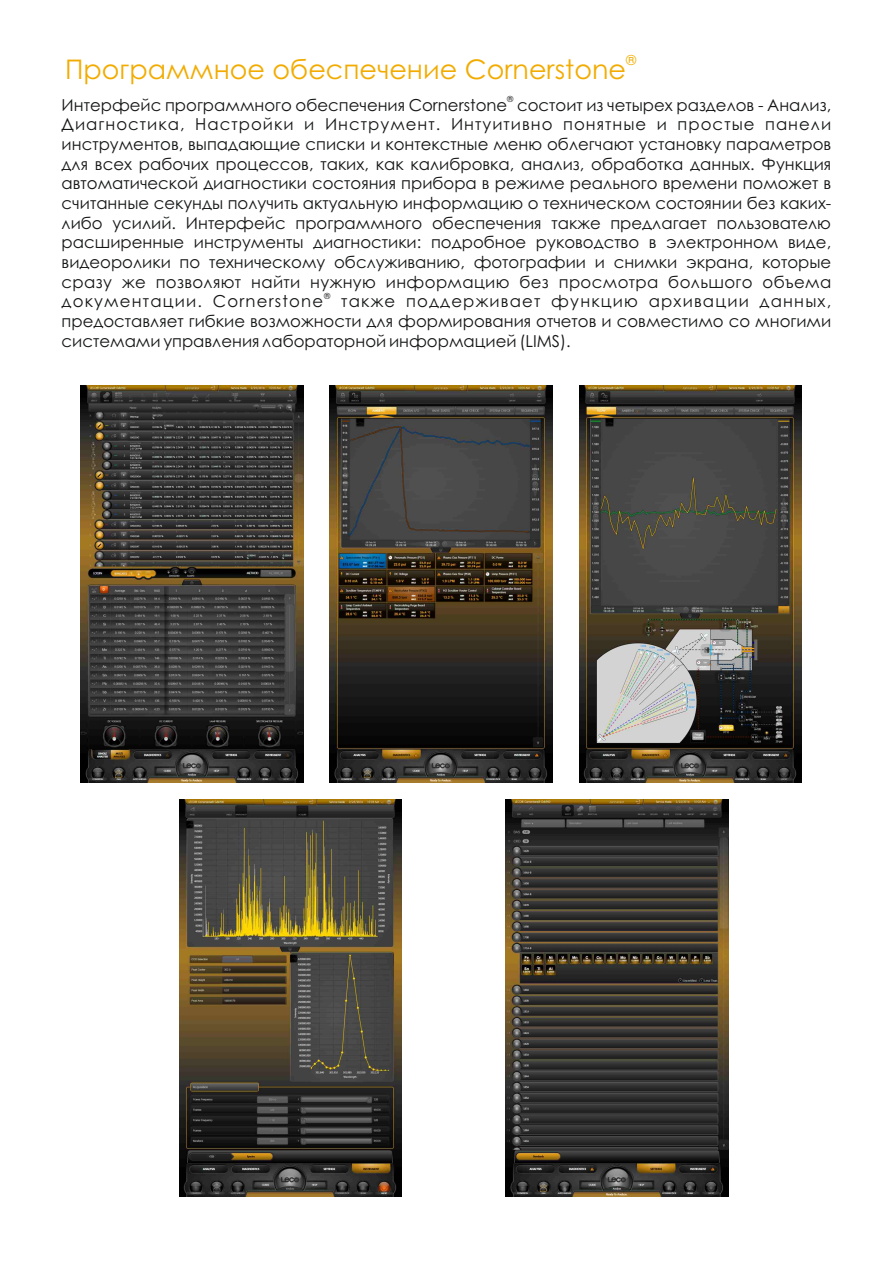
<style>
.page{position:relative;width:893px;height:1263px;background:#fff}
.page>*{position:absolute;margin:0;border:0;box-sizing:border-box;transform-origin:0 0}
.t1{font:27px "Century Gothic";color:#f2ac00}
.t2{font:16.5px/19.6px "Century Gothic";letter-spacing:.01em;color:#151616;text-align:justify}
.t3{font:13.5px "Century Gothic";color:#f2ac00}
.t4{font:8.25px "Century Gothic";color:#151616}
</style>
<div class="page">
<img style="left:80px;top:386px;width:223px;height:397px">
<img style="left:330px;top:386px;width:223px;height:397px">
<img style="left:579px;top:386px;width:222px;height:397px">
<img style="left:179px;top:799px;width:223px;height:397px">
<img style="left:505px;top:799px;width:223px;height:397px">
<p class="t3" style="left:626px;top:55px;width:12px">®</p>
<h1 class="t1" style="left:65px;top:58px;width:562px">Программное обеспечение Cornerstone</h1>
<p class="t4" style="left:507px;top:96px;width:8px">®</p>
<p class="t2" style="left:62px;top:96px;width:771px">Интерфейс программного обеспечения Cornerstone состоит из четырех разделов - Анализ, Диагностика, Настройки и Инструмент. Интуитивно понятные и простые панели инструментов, выпадающие списки и контекстные меню облегчают установку параметров для всех рабочих процессов, таких, как калибровка, анализ, обработка данных. Функция автоматической диагностики состояния прибора в режиме реального времени поможет в считанные секунды получить актуальную информацию о техническом состоянии без каких&shy;либо усилий. Интерфейс программного обеспечения также предлагает пользователю расширенные инструменты диагностики: подробное руководство в электронном виде, видеоролики по техническому обслуживанию, фотографии и снимки экрана, которые сразу же позволяют найти нужную информацию без просмотра большого объема</p>
<p class="t4" style="left:324px;top:293px;width:8px">®</p>
<p class="t2" style="left:62px;top:293px;width:771px">документации. Cornerstone также поддерживает функцию архивации данных, предоставляет гибкие возможности для формирования отчетов и совместимо со многими системами управления лабораторной информацией (LIMS).</p>
</div>
